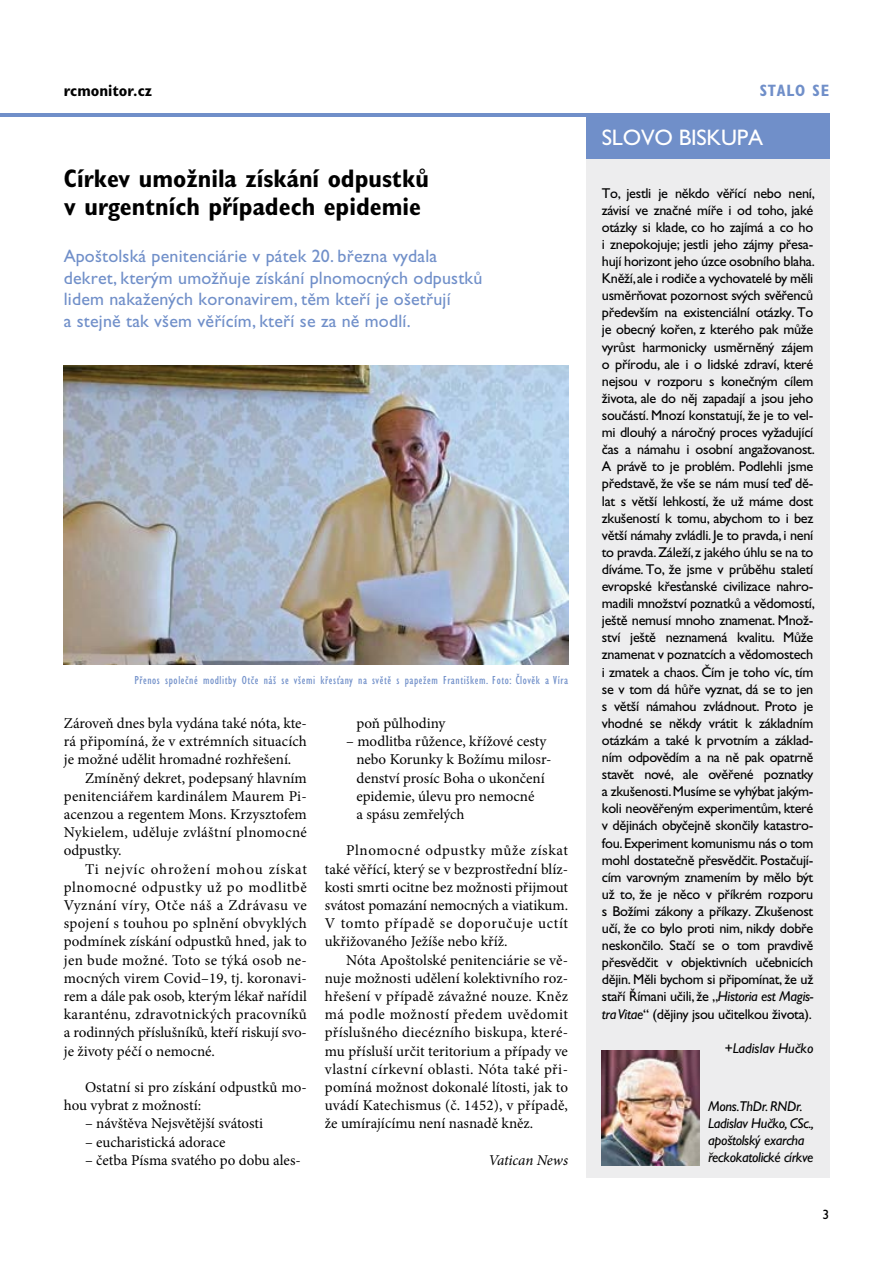
<style>
.page{position:relative;width:893px;height:1263px;background:#fff}
.page>*{position:absolute;margin:0;border:0;box-sizing:border-box;transform-origin:0 0}
.t1{font:700 condensed 25.5px/27px "Gill Sans Std";color:#000}
.t2{font:22.5px "Gill Sans Std";letter-spacing:-.01em;color:#fff}
.t3{font:18px/21.6px "Gill Sans Std";letter-spacing:.01em;color:#708fc9}
.t4{font:700 condensed 16.5px "Gill Sans Std";color:#000}
.t5{font:700 condensed 16.5px "Gill Sans Std";color:#708fc9}
.t6{font:15px/18.1px "Minion Pro";color:#000;text-align:justify}
.t7{font:italic 15px "Minion Pro";letter-spacing:-.01em;color:#000}
.t8{font:14.25px/17.1px "Gill Sans Std";letter-spacing:-.02em;color:#000;text-align:justify}
.t9{font:italic 14.25px/17.1px "Gill Sans Std";letter-spacing:-.02em;color:#000}
.t10{font:italic 14.25px "Gill Sans Std";color:#000}
.t11{font:13.5px "Gill Sans Std";color:#000}
.t12{font:condensed 12px "Gill Sans Std";letter-spacing:.05em;color:#708fc9}
.s1{font-style:italic}
</style>
<div class="page">
<hr style="left:0;top:113px;width:829px;height:4px;background:#708fc9">
<div style="left:586px;top:117px;width:243px;height:1061px;background:#ededee"></div>
<div style="left:586px;top:116px;width:243px;height:42px;background:#708fc9"></div>
<img style="left:602px;top:1050px;width:98px;height:115px">
<img style="left:64px;top:366px;width:504px;height:299px">
<p class="t4" style="left:64px;top:81px;width:90px">rcmonitor.cz</p>
<p class="t5" style="left:760px;top:81px;width:71px">stalo se</p>
<h1 class="t1" style="left:64px;top:165px;width:367px">Církev umožnila získání odpustků v urgentních případech epidemie</h1>
<p class="t3" style="left:64px;top:246px;width:420px">Apoštolská penitenciárie v pátek 20. března vydala dekret, kterým umožňuje získání plnomocných odpustků lidem nakažených koronavirem, těm kteří je ošetřují<br>a stejně tak všem věřícím, kteří se za ně modlí.</p>
<p class="t12" style="left:134px;top:673px;width:435px">Přenos společné modlitby Otče náš se všemi křesťany na světě s papežem Františkem. Foto: Člověk a Víra</p>
<p class="t6" style="left:64px;top:714px;width:245px">Zároveň dnes byla vydána také nóta, kte&shy;rá připomíná, že v extrémních situacích je možné udělit hromadné rozhřešení.</p>
<p class="t6" style="left:64px;top:769px;width:245px;text-indent:21px">Zmíněný dekret, podepsaný hlavním penitenciářem kardinálem Maurem Pi&shy;acenzou a regentem Mons. Krzysztofem Nykielem, uděluje zvláštní plnomocné odpustky.</p>
<p class="t6" style="left:64px;top:860px;width:245px;text-indent:21px">Ti nejvíc ohrožení mohou získat plnomocné odpustky už po modlitbě Vyznání víry, Otče náš a Zdrávasu ve spojení s touhou po splnění obvyklých podmínek získání odpustků hned, jak to jen bude možné. Toto se týká osob ne&shy;mocných virem Covid–19, tj. koronavi&shy;rem a dále pak osob, kterým lékař nařídil karanténu, zdravotnických pracovníků a rodinných příslušníků, kteří riskují svo&shy;je životy péčí o nemocné.</p>
<p class="t6" style="left:64px;top:1078px;width:245px;text-indent:21px">Ostatní si pro získání odpustků mo&shy;hou vybrat z možností:</p>
<p class="t6" style="left:85px;top:1114px;width:180px">– návštěva Nejsvětější svátosti</p>
<p class="t6" style="left:85px;top:1133px;width:142px">– eucharistická adorace</p>
<p class="t6" style="left:85px;top:1151px;width:217px">– četba Písma svatého po dobu ales-</p>
<p class="t6" style="left:356px;top:714px;width:91px">poň půlhodiny</p>
<p class="t6" style="left:356px;top:732px;width:197px;text-align:left;text-indent:-10px">– modlitba růžence, křížové cesty nebo Korunky k Božímu milosr&shy;denství prosíc Boha o ukončení epidemie, úlevu pro nemocné<br>a spásu zemřelých</p>
<p class="t6" style="left:325px;top:841px;width:245px;text-indent:21px">Plnomocné odpustky může získat také věřící, který se v bezprostřední blíz&shy;kosti smrti ocitne bez možnosti přijmout svátost pomazání nemocných a viatikum.<br>V tomto případě se doporučuje uctít ukřižovaného Ježíše nebo kříž.</p>
<p class="t6" style="left:325px;top:951px;width:245px;text-indent:21px">Nóta Apoštolské penitenciárie se vě&shy;nuje možnosti udělení kolektivního roz&shy;hřešení v případě závažné nouze. Kněz má podle možností předem uvědomit příslušného diecézního biskupa, které&shy;mu přísluší určit teritorium a případy ve vlastní církevní oblasti. Nóta také při&shy;pomíná možnost dokonalé lítosti, jak to uvádí Katechismus (č. 1452), v případě, že umírajícímu není nasnadě kněz.</p>
<p class="t7" style="left:488px;top:1150px;width:81px">Vatican News</p>
<h2 class="t2" style="left:602px;top:125px;width:163px">SLOVO BISKUPA</h2>
<p class="t8" style="left:602px;top:184px;width:214px">To, jestli je někdo věřící nebo není, závisí ve značné míře i od toho, jaké otázky si klade, co ho zajímá a co ho i znepokojuje; jestli jeho zájmy přesa&shy;hují horizont jeho úzce osobního blaha.<br>Kněží, ale i rodiče a vychovatelé by měli usměrňovat pozornost svých svěřenců především na existenciální otázky. To je obecný kořen, z kterého pak může vyrůst harmonicky usměrněný zájem o přírodu, ale i o lidské zdraví, které nejsou v rozporu s konečným cílem života, ale do něj zapadají a jsou jeho součástí. Mnozí konstatují, že je to vel&shy;mi dlouhý a náročný proces vyžadující čas a námahu i osobní angažovanost.<br>A právě to je problém. Podlehli jsme představě, že vše se nám musí teď dě&shy;lat s větší lehkostí, že už máme dost zkušeností k tomu, abychom to i bez větší námahy zvládli. Je to pravda, i není to pravda. Záleží, z jakého úhlu se na to díváme. To, že jsme v průběhu staletí evropské křesťanské civilizace nahro&shy;madili množství poznatků a vědomostí, ještě nemusí mnoho znamenat. Množ&shy;ství ještě neznamená kvalitu. Může znamenat v poznatcích a vědomostech i zmatek a chaos. Čím je toho víc, tím se v tom dá hůře vyznat, dá se to jen s větší námahou zvládnout. Proto je vhodné se někdy vrátit k základním otázkám a také k prvotním a základ&shy;ním odpovědím a na ně pak opatrně stavět nové, ale ověřené poznatky a zkušenosti. Musíme se vyhýbat jakým&shy;koli neověřeným experimentům, které v dějinách obyčejně skončily katastro&shy;fou. Experiment komunismu nás o tom mohl dostatečně přesvědčit. Postačují&shy;cím varovným znamením by mělo být už to, že je něco v příkrém rozporu s Božími zákony a příkazy. Zkušenost učí, že co bylo proti nim, nikdy dobře neskončilo. Stačí se o tom pravdivě přesvědčit v objektivních učebnicích dějin. Měli bychom si připomínat, že už staří Římani učili, že „<span class="s1">Historia est Magis&shy;tra Vitae</span>“ (dějiny jsou učitelkou života).</p>
<p class="t10" style="left:724px;top:1040px;width:91px">+Ladislav Hučko</p>
<p class="t9" style="left:708px;top:1097px;width:107px">Mons.ThDr. RNDr.<br>Ladislav Hučko, CSc., apoštolský exarcha řeckokatolické církve</p>
<p class="t11" style="left:822px;top:1207px;width:8px">3</p>
</div>
